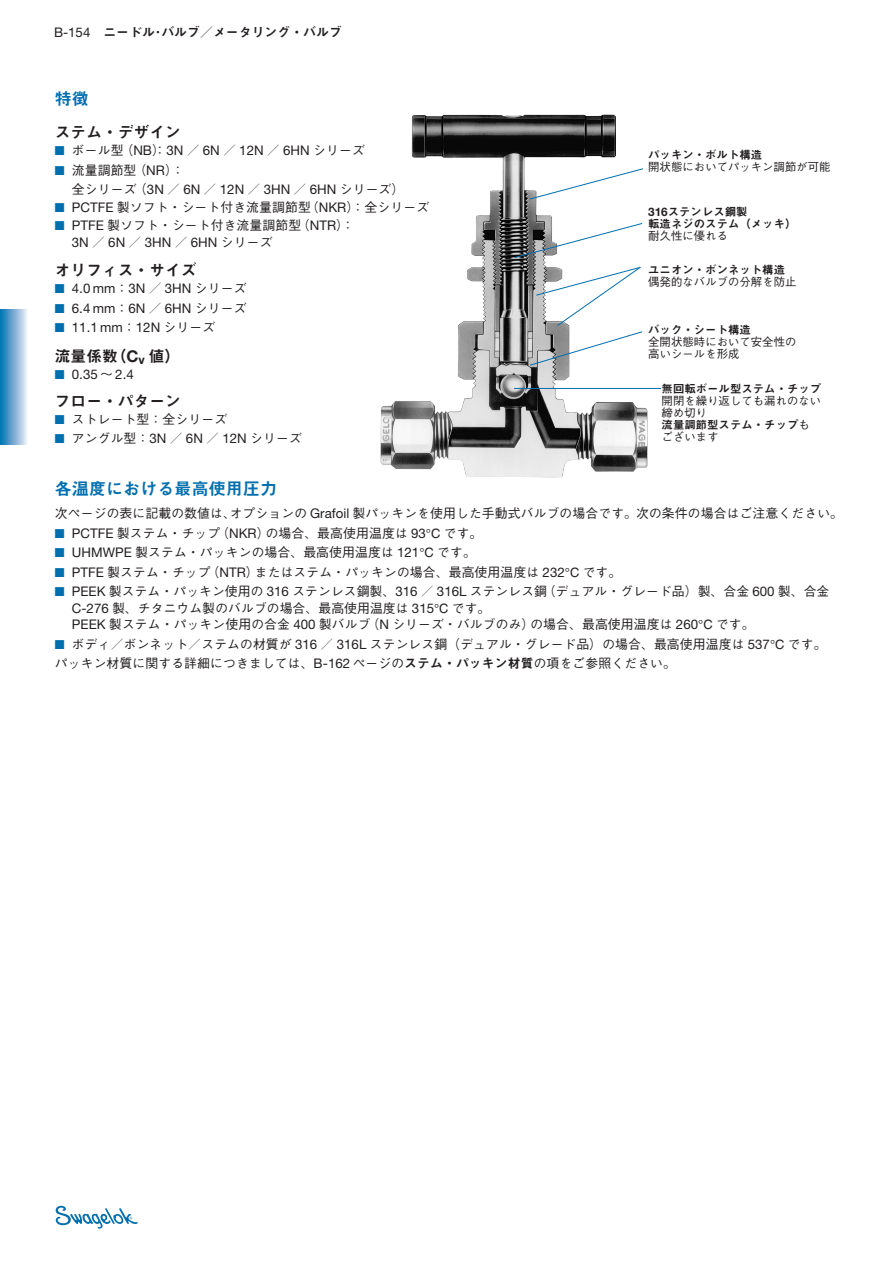
<style>
.page{position:relative;width:893px;height:1263px;background:#fff}
.page>*{position:absolute;margin:0;border:0;box-sizing:border-box;transform-origin:0 0}
.t1{font:17.1px "Midashi Go Pr 6 N MB31";color:#006faf}
.t2{font:15.75px "Midashi Go Pr 6 N MB31";color:#231f20}
.t3{font:13.35px "Helvetica Neue LT Std";letter-spacing:.005em;color:#231f20}
.t4{font:500 12.9px "Gothic BBB Pr 6 N";letter-spacing:.005em;color:#231f20}
.t5{font:12.9px "Midashi Go Pr 6 N MB31";color:#231f20}
.t6{font:500 12.6px/19.5px "Gothic BBB Pr 6 N";letter-spacing:.025em;color:#231f20}
.t7{font:11.4px/12px "Midashi Go Pr 6 N MB31";color:#231f20}
.t8{font:500 11.4px "Gothic BBB Pr 6 N";color:#231f20}
.t9{font:500 11.1px "Gothic BBB Pr 6 N";letter-spacing:.02em;color:#231f20}
.s1{font-family:"Helvetica Neue LT Std";font-size:13.35px}
.s2{color:#006faf}
.s3{font-family:"Gothic BBB Pr 6 N";font-weight:500;font-size:12.6px}
.s4{font-family:"Gothic BBB Pr 6 N";font-weight:500;font-size:12.9px}
.s5{font-family:"Helvetica Neue LT Std";font-weight:400;font-size:13.35px}
.s6{font-size:12.6px}
.s7{font-family:"Helvetica Neue LT Std";font-weight:700;font-size:16.2px}
.s8{font-size:12.9px}
.s9{font-size:11.4px}
.s10{font-family:"Helvetica Neue LT Std";font-weight:700;font-size:11.7px}
.s11{font-size:11.1px}
.s12{font-family:"Gothic BBB Pr 6 N";font-weight:500;font-size:11.1px}
.s13{font-family:"Helvetica";font-weight:400}
.s14{font-family:"Helvetica";font-weight:400;font-size:12.9px}
.s15{font-family:"Midashi Go Pr 6 N MB31";font-weight:400;font-size:12.9px}
</style>
<div class="page">
<div style="left:0;top:309px;width:28px;height:135px;background:linear-gradient(to right,#006eb2,#edecf7)"></div>
<svg style="left:56px;top:1206px;width:82px;height:22px"></svg>
<img style="left:380px;top:115px;width:267px;height:362px">
<svg style="left:529px;top:168px;width:115px;height:32px"></svg>
<svg style="left:514px;top:222px;width:129px;height:37px"></svg>
<svg style="left:529px;top:266px;width:114px;height:100px"></svg>
<hr style="left:514px;top:388px;width:157px;height:1px;background:#006faf">
<div style="left:662px;top:385px;width:165px;height:79px;background:#fff"></div>
<p class="t5" style="left:54px;top:22px;width:289px"><span class="s1">B-154</span> ニードル･バルブ／メータリング・バルブ</p>
<h1 class="t1" style="left:55px;top:85px;width:36px">特徴</h1>
<p class="t2" style="left:55px;top:120px;width:127px">ステム・デザイン</p>
<p class="t3" style="left:55px;top:143px;width:311px"><span class="s2">■</span> <span class="s3">ボール</span><span class="s4">型（</span>NB<span class="s4">）：</span>3N <span class="s4">／</span> 6N <span class="s4">／</span> 12N <span class="s4">／</span> 6HN <span class="s3">シリーズ</span></p>
<p class="t4" style="left:55px;top:159px;width:131px"><span class="s2">■</span> 流量調節型（<span class="s5">NR</span>）：</p>
<p class="t3" style="left:72px;top:182px;width:334px"><span class="s4">全</span><span class="s3">シリーズ</span><span class="s4">（</span>3N <span class="s4">／</span> 6N <span class="s4">／</span> 12N <span class="s4">／</span> 3HN <span class="s4">／</span> 6HN <span class="s3">シリーズ</span><span class="s4">）</span></p>
<p class="t4" style="left:55px;top:197px;width:376px"><span class="s2">■</span> <span class="s5">PCTFE</span> 製<span class="s6">ソフト</span>・<span class="s6">シート</span>付<span class="s6">き</span>流量調節型（<span class="s5">NKR</span>）：全<span class="s6">シリーズ</span></p>
<p class="t4" style="left:55px;top:215px;width:301px"><span class="s2">■</span> <span class="s5">PTFE</span> 製<span class="s6">ソフト</span>・<span class="s6">シート</span>付<span class="s6">き</span>流量調節型（<span class="s5">NTR</span>）：</p>
<p class="t3" style="left:72px;top:234px;width:202px">3N <span class="s4">／</span> 6N <span class="s4">／</span> 3HN <span class="s4">／</span> 6HN <span class="s3">シリーズ</span></p>
<p class="t2" style="left:55px;top:258px;width:143px">オリフィス・サイズ</p>
<p class="t3" style="left:55px;top:281px;width:193px"><span class="s2">■</span> 4.0 mm<span class="s4">：</span>3N <span class="s4">／</span> 3HN <span class="s3">シリーズ</span></p>
<p class="t3" style="left:55px;top:300px;width:193px"><span class="s2">■</span> 6.4 mm<span class="s4">：</span>6N <span class="s4">／</span> 6HN <span class="s3">シリーズ</span></p>
<p class="t3" style="left:55px;top:320px;width:162px"><span class="s2">■</span> 11.1 mm<span class="s4">：</span>12N <span class="s3">シリーズ</span></p>
<p class="t2" style="left:55px;top:343px;width:127px">流量係数（<span class="s7">C</span><sub>v</sub> 値）</p>
<p class="t3" style="left:55px;top:366px;width:81px"><span class="s2">■</span> 0.35 <span class="s4">～</span> 2.4</p>
<p class="t2" style="left:55px;top:388px;width:127px">フロー・パターン</p>
<p class="t6" style="left:55px;top:408px;width:174px"><span class="s2">■</span> ストレート<span class="s8">型：全</span>シリーズ</p>
<p class="t6" style="left:55px;top:428px;width:248px"><span class="s2">■</span> アングル<span class="s8">型：</span><span class="s5">3N</span> <span class="s8">／</span> <span class="s5">6N</span> <span class="s8">／</span> <span class="s5">12N</span> シリーズ</p>
<p class="t7" style="left:648px;top:148px;width:115px">パッキン・ボルト構造</p>
<p class="t9" style="left:648px;top:158px;width:184px"><span class="s9">開状態</span>においてパッキン<span class="s9">調節</span>が<span class="s9">可能</span></p>
<p class="t7" style="left:648px;top:205px;width:150px"><span class="s10">316</span>ステンレス鋼製<br>転造ネジのステム（メッキ）</p>
<p class="t8" style="left:648px;top:227px;width:81px">耐久性<span class="s11">に</span>優<span class="s11">れる</span></p>
<p class="t7" style="left:648px;top:263px;width:138px">ユニオン・ボンネット構造</p>
<p class="t8" style="left:648px;top:272px;width:150px">偶発的<span class="s11">なバルブの</span>分解<span class="s11">を</span>防止</p>
<p class="t7" style="left:648px;top:324px;width:104px">バック・シート構造</p>
<p class="t8" style="left:648px;top:333px;width:150px">全開状態時<span class="s11">において</span>安全性<span class="s11">の</span></p>
<p class="t9" style="left:648px;top:345px;width:93px"><span class="s9">高</span>いシールを<span class="s9">形成</span></p>
<p class="t7" style="left:662px;top:382px;width:161px">無回転ボール型ステム・チップ</p>
<p class="t9" style="left:662px;top:392px;width:161px"><span class="s9">開閉</span>を<span class="s9">繰</span>り<span class="s9">返</span>しても<span class="s9">漏</span>れのない</p>
<p class="t8" style="left:662px;top:403px;width:47px">締<span class="s11">め</span>切<span class="s11">り</span></p>
<p class="t7" style="left:662px;top:418px;width:150px">流量調節型ステム・チップ<span class="s12">も</span></p>
<p class="t9" style="left:662px;top:428px;width:58px">ございます</p>
<h1 class="t1" style="left:55px;top:475px;width:224px">各温度における最高使用圧力</h1>
<p class="t6" style="left:55px;top:503px;width:790px"><span class="s8">次</span>ページの<span class="s8">表</span>に<span class="s8">記載</span>の<span class="s8">数値</span>は<span class="s8">、</span>オプションの <span class="s5">Grafoil</span> <span class="s8">製</span>パッキンを<span class="s8">使用</span>した<span class="s8">手動式</span>バルブの<span class="s8">場合</span>です<span class="s8">。次</span>の<span class="s8">条件</span>の<span class="s8">場合</span>はご<span class="s8">注意</span>ください<span class="s8">。</span></p>
<p class="t4" style="left:55px;top:523px;width:429px"><span class="s2">■</span> <span class="s5">PCTFE</span> 製<span class="s6">ステム</span>・<span class="s6">チップ</span>（<span class="s5">NKR</span>）<span class="s6">の</span>場合、最高使用温度<span class="s6">は</span> <span class="s5">93</span><span class="s13">°C</span> <span class="s6">です</span>。</p>
<p class="t4" style="left:55px;top:542px;width:423px"><span class="s2">■</span> <span class="s5">UHMWPE</span> 製<span class="s6">ステム</span>・<span class="s6">パッキンの</span>場合、最高使用温度<span class="s6">は</span> <span class="s5">121</span><span class="s13">°C</span> <span class="s6">です</span>。</p>
<p class="t6" style="left:55px;top:561px;width:568px"><span class="s2">■</span> <span class="s5">PTFE</span> <span class="s8">製</span>ステム<span class="s8">・</span>チップ<span class="s8">（</span><span class="s5">NTR</span><span class="s8">）</span>またはステム<span class="s8">・</span>パッキンの<span class="s8">場合、最高使用温度</span>は <span class="s5">232</span><span class="s14">°C</span> です<span class="s8">。</span></p>
<p class="t6" style="left:55px;top:581px;width:776px"><span class="s2">■</span> <span class="s5">PEEK</span> <span class="s8">製</span>ステム<span class="s8">・</span>パッキン<span class="s8">使用</span>の <span class="s5">316</span> ステンレス<span class="s8">鋼製、</span><span class="s5">316</span> <span class="s8">／</span> <span class="s5">316L</span> ステンレス<span class="s8">鋼（</span>デュアル<span class="s8">・</span>グレード<span class="s8">品）製、合金</span> <span class="s5">600</span> <span class="s8">製、合金</span></p>
<p class="t4" style="left:72px;top:598px;width:420px"><span class="s5">C-276</span> 製、<span class="s6">チタニウム</span>製<span class="s6">のバルブの</span>場合、最高使用温度<span class="s6">は</span> <span class="s5">315</span><span class="s13">°C</span> <span class="s6">です</span>。</p>
<p class="t6" style="left:72px;top:614px;width:684px"><span class="s5">PEEK</span> <span class="s8">製</span>ステム<span class="s8">・</span>パッキン<span class="s8">使用</span>の<span class="s8">合金</span> <span class="s5">400</span> <span class="s8">製</span>バルブ<span class="s8">（</span><span class="s5">N</span> シリーズ<span class="s8">・</span>バルブのみ<span class="s8">）</span>の<span class="s8">場合、最高使用温度</span>は <span class="s5">260</span><span class="s14">°C</span> です<span class="s8">。</span></p>
<p class="t6" style="left:55px;top:633px;width:773px"><span class="s2">■</span> ボディ<span class="s8">／</span>ボンネット<span class="s8">／</span>ステムの<span class="s8">材質</span>が <span class="s5">316</span> <span class="s8">／</span> <span class="s5">316L</span> ステンレス<span class="s8">鋼（</span>デュアル<span class="s8">・</span>グレード<span class="s8">品）</span>の<span class="s8">場合、最高使用温度</span>は <span class="s5">537</span><span class="s14">°C</span> です<span class="s8">。</span>パッキン<span class="s8">材質</span>に<span class="s8">関</span>する<span class="s8">詳細</span>につきましては<span class="s8">、</span><span class="s5">B-162</span> ページの<span class="s15">ステム・パッキン材質</span>の<span class="s8">項</span>をご<span class="s8">参照</span>ください<span class="s8">。</span></p>
</div>
